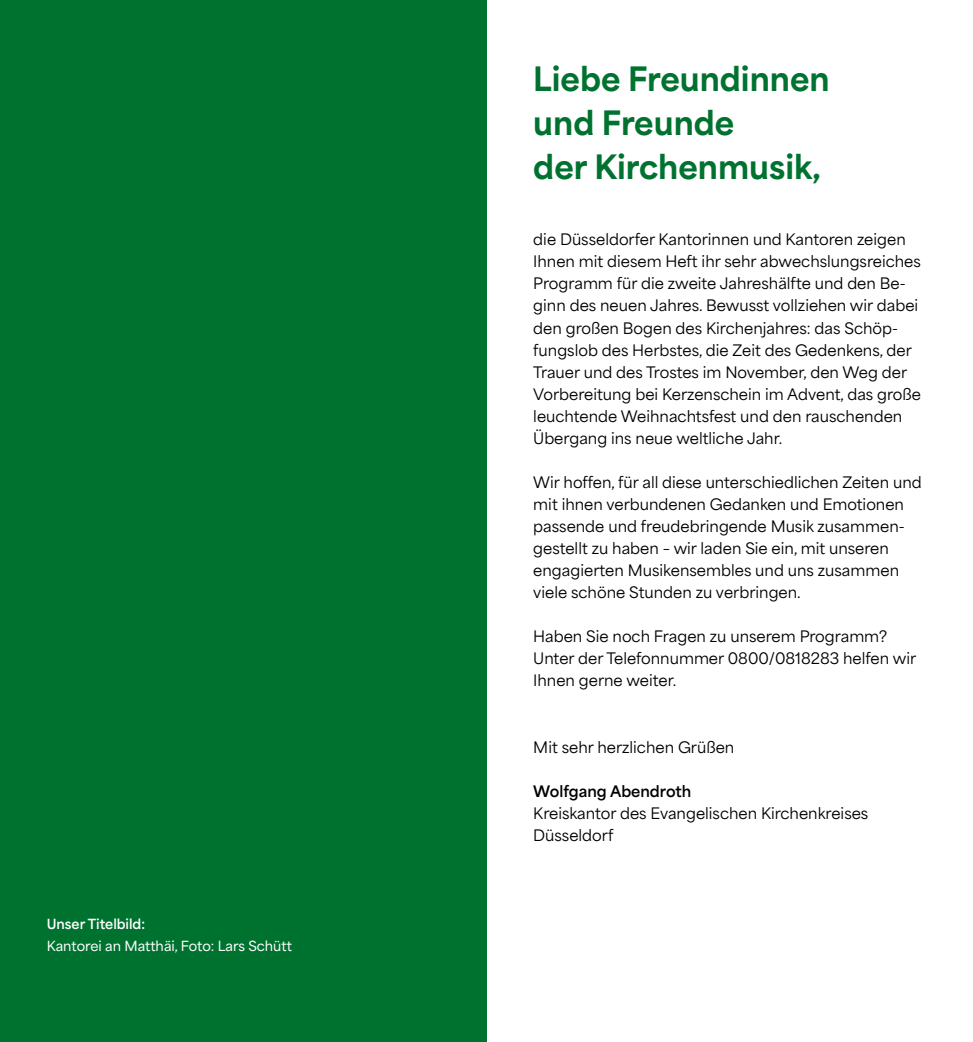
<style>
.page{position:relative;width:973px;height:1042px;background:#fff}
.page>*{position:absolute;margin:0;border:0;box-sizing:border-box;transform-origin:0 0}
.t1{font:900 31.5px/44.1px "Evangelisch";color:#007230}
.t2{font:500 14.88px/22.1px "Evangelisch";color:#000}
.t3{font:700 14.88px "Evangelisch";color:#000}
.t4{font:600 13.12px "Evangelisch";color:#fff}
.t5{font:700 13.12px "Evangelisch";color:#fff}
</style>
<div class="page">
<div style="left:0;top:0;width:486px;height:1042px;background:#007230"></div>
<p class="t5" style="left:47px;top:912px;width:100px">Unser Titelbild:</p>
<p class="t4" style="left:47px;top:934px;width:246px">Kantorei an Matthäi, Foto: Lars Schütt</p>
<h1 class="t1" style="left:533px;top:54px;width:298px">Liebe Freundinnen und Freunde<br>der Kirchenmusik,</h1>
<p class="t2" style="left:533px;top:227px;width:389px">die Düsseldorfer Kantorinnen und Kantoren zeigen Ihnen mit diesem Heft ihr sehr abwechslungsreiches Programm für die zweite Jahreshälfte und den Be&shy;ginn des neuen Jahres. Bewusst vollziehen wir dabei den großen Bogen des Kirchenjahres: das Schöp&shy;fungslob des Herbstes, die Zeit des Gedenkens, der Trauer und des Trostes im November, den Weg der Vorbereitung bei Kerzenschein im Advent, das große leuchtende Weihnachtsfest und den rauschenden Übergang ins neue weltliche Jahr.</p>
<p class="t2" style="left:533px;top:469px;width:390px">Wir hoffen, für all diese unterschiedlichen Zeiten und mit ihnen verbundenen Gedanken und Emotionen passende und freudebringende Musik zusammen&shy;gestellt zu haben – wir laden Sie ein, mit unseren engagierten Musikensembles und uns zusammen viele schöne Stunden zu verbringen.</p>
<p class="t2" style="left:533px;top:624px;width:384px">Haben Sie noch Fragen zu unserem Programm?<br>Unter der Telefonnummer 0800/0818283 helfen wir<br>Ihnen gerne weiter.</p>
<p class="t2" style="left:533px;top:734px;width:202px">Mit sehr herzlichen Grüßen</p>
<p class="t3" style="left:533px;top:777px;width:159px">Wolfgang Abendroth</p>
<p class="t2" style="left:533px;top:800px;width:336px">Kreiskantor des Evangelischen Kirchenkreises<br>Düsseldorf</p>
</div>
